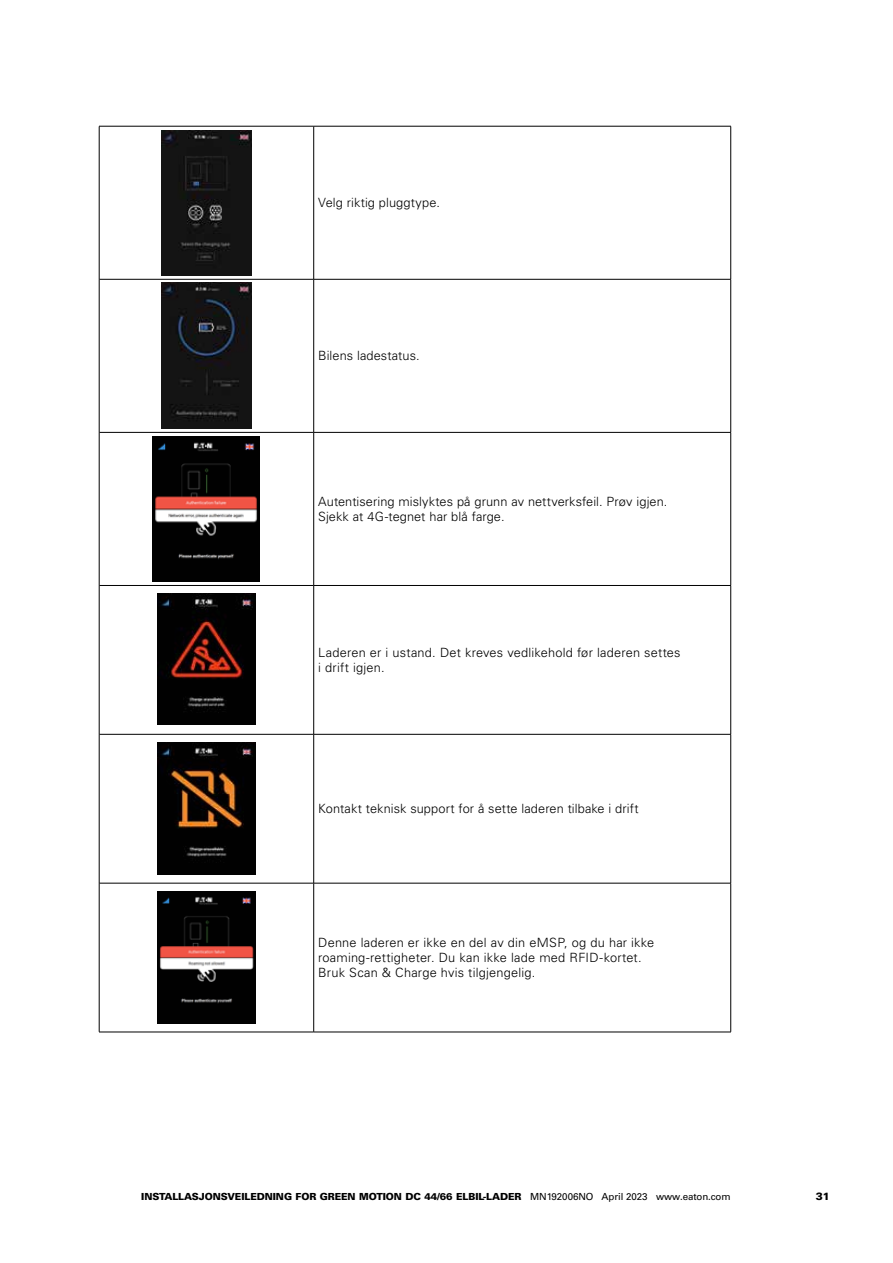
<style>
.page{position:relative;width:893px;height:1263px;background:#fff}
.page>*{position:absolute;margin:0;border:0;box-sizing:border-box;transform-origin:0 0}
.t1{font:300 12.75px/15px "Univers LT Std";letter-spacing:.01em;color:#000}
.t2{font:900 10.5px "Univers LT Std";color:#000}
.t3{font:900 9.75px "Univers LT Std";letter-spacing:-.01em;color:#000}
.s1{font-weight:400}
</style>
<div class="page">
<svg style="left:100px;top:275px;width:213px;height:757px"></svg>
<svg style="left:314px;top:280px;width:416px;height:752px"></svg>
<hr style="left:99px;top:126px;width:215px;height:1px;background:#000">
<hr style="left:314px;top:126px;width:417px;height:1px;background:#000">
<hr style="left:730px;top:126px;width:1px;height:153px;background:#000">
<hr style="left:99px;top:279px;width:215px;height:1px;background:#000">
<hr style="left:314px;top:279px;width:417px;height:1px;background:#000">
<hr style="left:730px;top:279px;width:1px;height:153px;background:#000">
<hr style="left:99px;top:432px;width:215px;height:1px;background:#000">
<hr style="left:314px;top:432px;width:417px;height:1px;background:#000">
<hr style="left:730px;top:433px;width:1px;height:152px;background:#000">
<hr style="left:99px;top:585px;width:215px;height:1px;background:#000">
<hr style="left:314px;top:585px;width:417px;height:1px;background:#000">
<hr style="left:730px;top:586px;width:1px;height:148px;background:#000">
<hr style="left:99px;top:734px;width:215px;height:1px;background:#000">
<hr style="left:314px;top:734px;width:417px;height:1px;background:#000">
<hr style="left:730px;top:734px;width:1px;height:149px;background:#000">
<hr style="left:99px;top:883px;width:215px;height:1px;background:#000">
<hr style="left:314px;top:883px;width:417px;height:1px;background:#000">
<hr style="left:730px;top:883px;width:1px;height:149px;background:#000">
<hr style="left:99px;top:1032px;width:215px;height:1px;background:#000">
<hr style="left:314px;top:1032px;width:417px;height:1px;background:#000">
<hr style="left:99px;top:126px;width:1px;height:153px;background:#000">
<hr style="left:313px;top:126px;width:1px;height:153px;background:#000">
<hr style="left:99px;top:279px;width:1px;height:153px;background:#000">
<hr style="left:313px;top:279px;width:1px;height:153px;background:#000">
<hr style="left:99px;top:432px;width:1px;height:153px;background:#000">
<hr style="left:313px;top:433px;width:1px;height:152px;background:#000">
<hr style="left:99px;top:585px;width:1px;height:149px;background:#000">
<hr style="left:313px;top:586px;width:1px;height:148px;background:#000">
<hr style="left:99px;top:734px;width:1px;height:149px;background:#000">
<hr style="left:313px;top:734px;width:1px;height:149px;background:#000">
<hr style="left:99px;top:883px;width:1px;height:149px;background:#000">
<hr style="left:313px;top:883px;width:1px;height:149px;background:#000">
<img style="left:161px;top:130px;width:91px;height:145px">
<img style="left:161px;top:283px;width:91px;height:146px">
<img style="left:153px;top:436px;width:107px;height:145px">
<img style="left:158px;top:593px;width:97px;height:132px">
<img style="left:158px;top:743px;width:97px;height:132px">
<img style="left:158px;top:892px;width:97px;height:131px">
<p class="t1" style="left:318px;top:195px;width:123px">Velg riktig pluggtype.</p>
<p class="t1" style="left:318px;top:348px;width:103px">Bilens ladestatus.</p>
<p class="t1" style="left:318px;top:494px;width:351px">Autentisering mislyktes på grunn av nettverksfeil. Prøv igjen.<br>Sjekk at 4G-tegnet har blå farge.</p>
<p class="t1" style="left:318px;top:645px;width:364px">Laderen er i ustand. Det kreves vedlikehold før laderen settes i drift igjen.</p>
<p class="t1" style="left:318px;top:801px;width:322px">Kontakt teknisk support for å sette laderen tilbake i drift</p>
<p class="t1" style="left:318px;top:935px;width:338px">Denne laderen er ikke en del av din eMSP, og du har ikke roaming-rettigheter. Du kan ikke lade med RFID-kortet.<br>Bruk Scan &amp; Charge hvis tilgjengelig.</p>
<p class="t3" style="left:141px;top:1190px;width:591px">INSTALLASJONSVEILEDNING FOR GREEN MOTION DC 44/66 ELBIL-LADER <span class="s1">MN192006NO April 2023 www.eaton.com</span></p>
<p class="t2" style="left:816px;top:1189px;width:16px">31</p>
</div>
